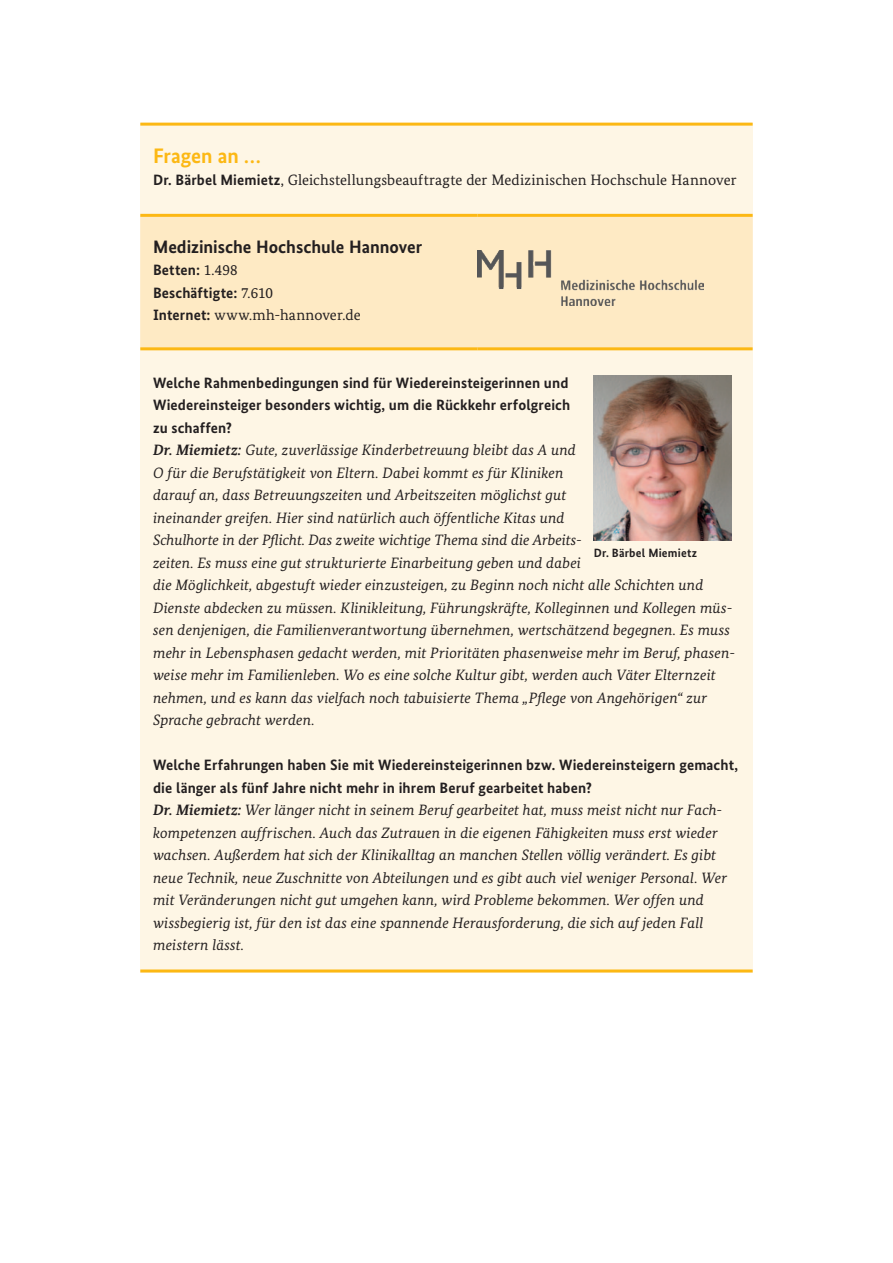
<style>
.page{position:relative;width:893px;height:1263px;background:#fff}
.page>*{position:absolute;margin:0;border:0;box-sizing:border-box;transform-origin:0 0}
.t1{font:700 21px "Bundes Sans";letter-spacing:-.005em;color:#fcb814}
.t2{font:700 18px "Bundes Sans";color:#231f20}
.t3{font:italic 15px/22.5px "Bundes Serif";letter-spacing:.01em;color:#231f20}
.t4{font:15px "Bundes Serif";letter-spacing:.01em;color:#231f20}
.t5{font:700 15px/22.5px "Bundes Sans";letter-spacing:.01em;color:#231f20}
.t6{font:700 12px "Bundes Sans";letter-spacing:.015em;color:#231f20}
.s1{font-family:"Bundes Sans";font-weight:700}
.s2{font-family:"Bundes Serif";font-weight:400}
.s3{font-family:"Bundes Sans";font-weight:700;font-style:normal}
.s4{font-weight:700}
</style>
<div class="page">
<div style="left:140px;top:123px;width:613px;height:849px;background:#fef6e5"></div>
<hr style="left:140px;top:123px;width:613px;height:3px;background:#fcb814">
<hr style="left:140px;top:969px;width:613px;height:3px;background:#fcb814">
<div style="left:140px;top:217px;width:613px;height:130px;background:#feeac4"></div>
<hr style="left:140px;top:214px;width:337px;height:3px;background:#fcb814">
<hr style="left:477px;top:214px;width:276px;height:3px;background:#fcb814">
<hr style="left:140px;top:347px;width:337px;height:3px;background:#fcb814">
<hr style="left:477px;top:347px;width:276px;height:3px;background:#fcb814">
<img style="left:594px;top:376px;width:138px;height:164px">
<img style="left:478px;top:251px;width:225px;height:54px">
<h3 class="t1" style="left:153px;top:143px;width:109px">Fragen an …</h3>
<p class="t4" style="left:153px;top:171px;width:585px"><span class="s1">Dr. Bärbel Miemietz</span>, Gleichstellungsbeauftragte der Medizinischen Hochschule Hannover</p>
<p class="t2" style="left:153px;top:236px;width:271px">Medizinische Hochschule Hannover</p>
<p class="t5" style="left:153px;top:259px;width:209px">Betten: <span class="s2">1.498<br></span>Beschäftigte: <span class="s2">7.610<br></span>Internet: <span class="s2">www.mh-hannover.de</span></p>
<p class="t3" style="left:153px;top:371px;width:430px"><span class="s3">Welche Rahmenbedingungen sind für Wiedereinsteigerinnen und Wiedereinsteiger besonders wichtig, um die Rückkehr erfolgreich zu schaffen?<br></span><span class="s4">Dr. Miemietz:</span> Gute, zuverlässige Kinderbetreuung bleibt das A und O für die Berufstätigkeit von Eltern. Dabei kommt es für Kliniken darauf an, dass Betreuungszeiten und Arbeitszeiten möglichst gut ineinander greifen. Hier sind natürlich auch öffent liche Kitas und Schulhorte in der Pflicht. Das zweite wichtige Thema sind die Arbeits -</p>
<p class="t6" style="left:594px;top:546px;width:105px">Dr. Bärbel Miemietz</p>
<p class="t3" style="left:153px;top:551px;width:583px">zeiten. Es muss eine gut strukturierte Einarbeitung geben und dabei<br>die Möglichkeit, abgestuft wieder einzusteigen, zu Beginn noch nicht alle Schichten und Dienste abdecken zu müssen. Klinikleitung, Führungskräfte, Kolleginnen und Kollegen müs&shy;sen den jenigen, die Familienverantwortung übernehmen, wertschätzend begegnen. Es muss mehr in Lebensphasen gedacht werden, mit Prioritäten phasenweise mehr im Beruf, phasen&shy;weise mehr im Familienleben. Wo es eine solche Kultur gibt, werden auch Väter Elternzeit nehmen, und es kann das vielfach noch tabuisierte Thema „Pflege von Angehörigen“ zur Sprache gebracht werden.</p>
<p class="t3" style="left:153px;top:754px;width:587px"><span class="s3">Welche Erfahrungen haben Sie mit Wiedereinsteigerinnen bzw. Wiedereinsteigern gemacht, die länger als fünf Jahre nicht mehr in ihrem Beruf gearbeitet haben?<br></span><span class="s4">Dr. Miemietz:</span> Wer länger nicht in seinem Beruf gearbeitet hat, muss meist nicht nur Fach&shy;kompetenzen auffrischen. Auch das Zutrauen in die eigenen Fähigkeiten muss erst wieder wachsen. Außerdem hat sich der Klinikalltag an manchen Stellen völlig verändert. Es gibt neue Technik, neue Zuschnitte von Abteilungen und es gibt auch viel weniger Personal. Wer mit Veränderungen nicht gut umgehen kann, wird Probleme bekommen. Wer offen und wissbegierig ist, für den ist das eine spannende Herausforderung, die sich auf jeden Fall meistern lässt.</p>
</div>
